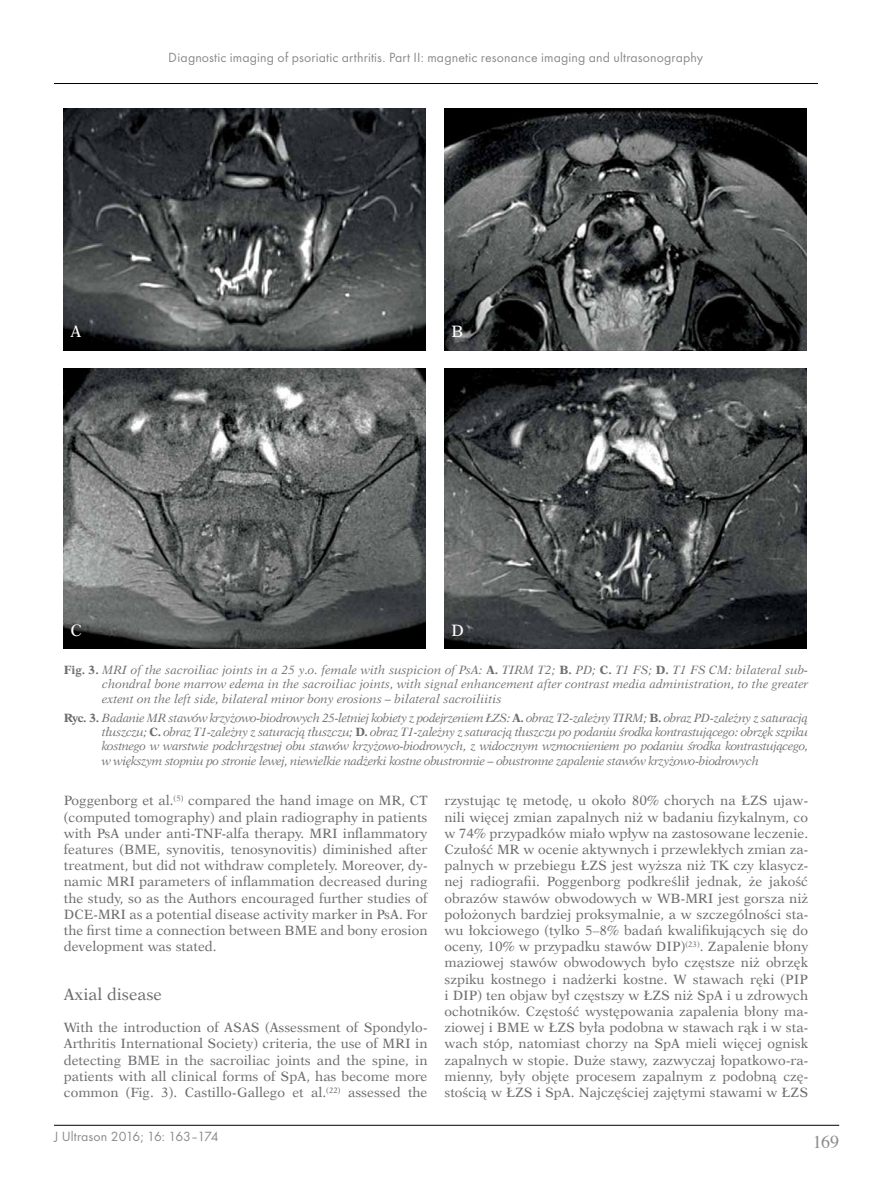
<style>
.page{position:relative;width:872px;height:1191px;background:#fff}
.page>*{position:absolute;margin:0;border:0;box-sizing:border-box;transform-origin:0 0}
.t1{font:18px "Times";color:#6d6e71}
.t2{font:16.5px "Dutch 823 EU";color:#6d6e71}
.t3{font:16.5px "Dutch 823 EU";color:#fff}
.t4{font:13.8px "Futura TCE";letter-spacing:.01em;color:#6d6e71}
.t5{font:13.5px/16.2px "Dutch 823 EU";color:#6d6e71;text-align:justify}
.t6{font:italic 12px/14.4px "Dutch 823 EU";letter-spacing:-.005em;color:#6d6e71;text-align:justify}
.s1{font-weight:700;font-style:normal}
</style>
<div class="page">
<hr style="left:54px;top:1125px;width:785px;height:1px;background:#000">
<hr style="left:54px;top:83px;width:764px;height:1px;background:#000">
<img style="left:64px;top:108px;width:361px;height:242px">
<img style="left:64px;top:369px;width:361px;height:279px">
<img style="left:444px;top:108px;width:362px;height:242px">
<img style="left:444px;top:369px;width:362px;height:279px">
<p class="t4" style="left:169px;top:49px;width:536px">Diagnostic imaging of psoriatic arthritis. Part II: magnetic resonance imaging and ultrasonography</p>
<p class="t3" style="left:71px;top:321px;width:12px">A</p>
<p class="t3" style="left:451px;top:321px;width:14px">B</p>
<p class="t3" style="left:71px;top:620px;width:13px">C</p>
<p class="t3" style="left:451px;top:620px;width:14px">D</p>
<p class="t6" style="left:102px;top:663px;width:707px;text-indent:-38px"><span class="s1">Fig. 3.</span> MRI of the sacroiliac joints in a 25 y.o. female with suspicion of PsA: <span class="s1">A.</span> TIRM T2; <span class="s1">B.</span> PD; <span class="s1">C.</span> T1 FS; <span class="s1">D.</span> T1 FS CM: bilateral sub&shy;chondral bone marrow edema in the sacroiliac joints, with signal enhancement after contrast media administration, to the greater extent on the left side, bilateral minor bony erosions – bilateral sacroiliitis</p>
<p class="t6" style="left:102px;top:710px;width:708px;text-indent:-38px"><span class="s1">Ryc. 3.</span> Badanie MR stawów krzyżowo-biodrowych 25-letniej kobiety z podejrzeniem ŁZS: <span class="s1">A.</span> obraz T2-zależny TIRM; <span class="s1">B.</span> obraz PD-zależny z saturacją tłuszczu; <span class="s1">C.</span> obraz T1-zależny z saturacją tłuszczu; <span class="s1">D.</span> obraz T1-zależny z saturacją tłuszczu po podaniu środka kontrastującego: obrzęk szpiku kostnego w warstwie podchrzęstnej obu stawów krzyżowo-biodrowych, z widocznym wzmocnieniem po podaniu środka kontrastującego, w większym stopniu po stronie lewej, niewielkie nadżerki kostne obustronnie – obustronne zapalenie stawów krzyżowo-biodrowych</p>
<p class="t5" style="left:64px;top:792px;width:365px">Poggenborg et al.<sup>(5)</sup> compared the hand image on MR, CT (computed tomography) and plain radiography in patients with PsA under anti-TNF-alfa therapy. MRI inflammatory features (BME, synovitis, tenosynovitis) diminished after treatment, but did not withdraw completely. Moreover, dy&shy;namic MRI parameters of inflammation decreased during the study, so as the Authors encouraged further studies of DCE-MRI as a potential disease activity marker in PsA. For the first time a connection between BME and bony erosion development was stated.</p>
<p class="t2" style="left:64px;top:984px;width:100px">Axial disease</p>
<p class="t5" style="left:64px;top:1019px;width:365px">With the introduction of ASAS (Assessment of Spondylo-Arthritis International Society) criteria, the use of MRI in detecting BME in the sacroiliac joints and the spine, in patients with all clinical forms of SpA, has become more common (Fig. 3). Castillo-Gallego et al.<sup>(22)</sup> assessed the</p>
<p class="t4" style="left:54px;top:1128px;width:166px">J Ultrason 2016; 16: 163–174</p>
<p class="t5" style="left:444px;top:792px;width:365px">rzystując tę metodę, u około 80% chorych na ŁZS ujaw&shy;nili więcej zmian zapalnych niż w badaniu fizykalnym, co w 74% przypadków miało wpływ na zastosowane leczenie.<br>Czułość MR w ocenie aktywnych i przewlekłych zmian za&shy;palnych w przebiegu ŁZS jest wyższa niż TK czy klasycz&shy;nej radiografii. Poggenborg podkreślił jednak, że jakość obrazów stawów obwodowych w WB-MRI jest gorsza niż położonych bardziej proksymalnie, a w szczególności sta&shy;wu łokciowego (tylko 5–8% badań kwalifikujących się do oceny, 10% w przypadku stawów DIP)<sup>(23)</sup>. Zapalenie błony maziowej stawów obwodowych było częstsze niż obrzęk szpiku kostnego i nadżerki kostne. W stawach ręki (PIP i DIP) ten objaw był częstszy w ŁZS niż SpA i u zdrowych ochotników. Częstość występowania zapalenia błony ma&shy;ziowej i BME w ŁZS była podobna w stawach rąk i w sta&shy;wach stóp, natomiast chorzy na SpA mieli więcej ognisk zapalnych w stopie. Duże stawy, zazwyczaj łopatkowo-ra&shy;mienny, były objęte procesem zapalnym z podobną czę&shy;stością w ŁZS i SpA. Najczęściej zajętymi stawami w ŁZS</p>
<h1 class="t1" style="left:812px;top:1125px;width:28px">169</h1>
</div>
